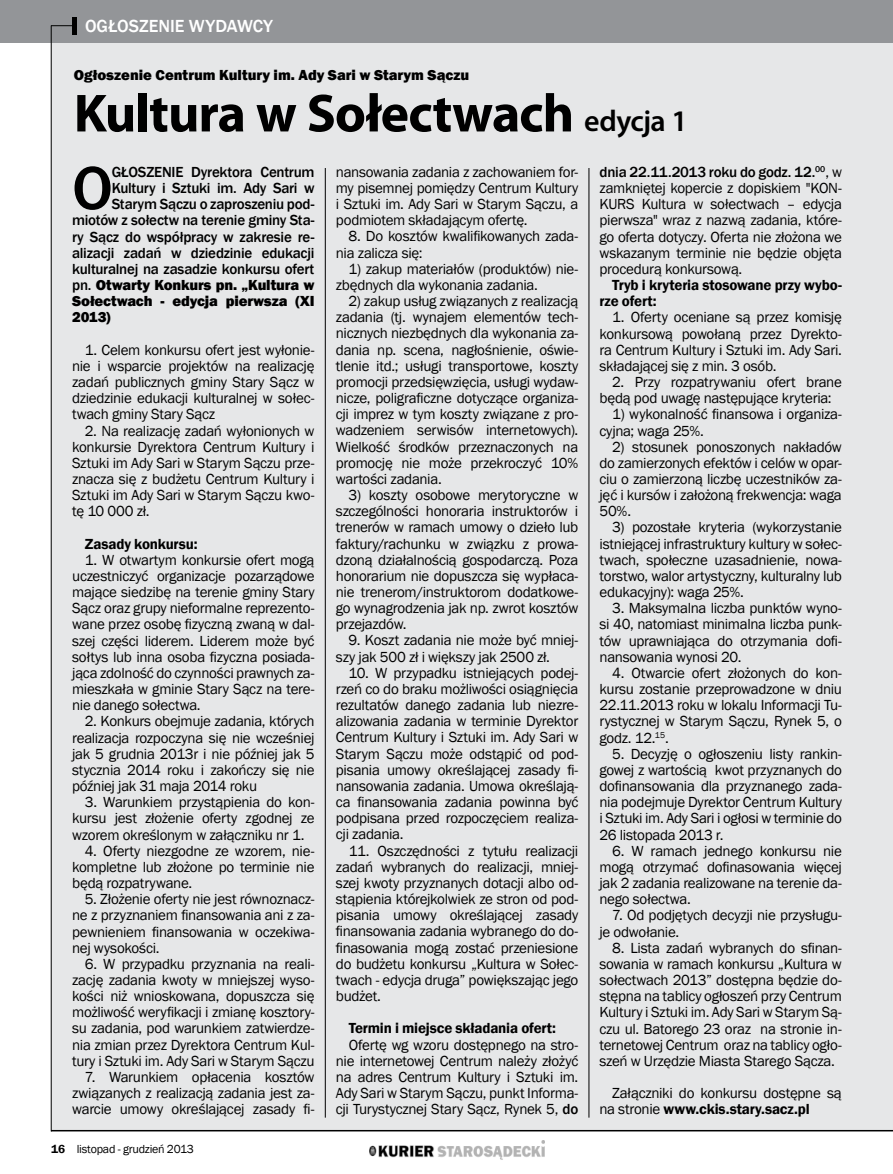
<style>
.page{position:relative;width:893px;height:1174px;background:#fff}
.page>*{position:absolute;margin:0;border:0;box-sizing:border-box;transform-origin:0 0}
.t1{font:500 63.45px "Franklin Gothic";color:#000}
.t2{font:700 54px "Myriad Pro";letter-spacing:-.015em;color:#000}
.t3{font:500 18px "Franklin Gothic";color:#fff}
.t4{font:15px/16.2px "Franklin Gothic";letter-spacing:-.02em;color:#000;text-align:justify}
.t5{font:500 15px "Franklin Gothic";letter-spacing:-.015em;color:#000}
.t6{font:800 15px "Franklin Gothic";color:#000}
.t7{font:600 15px/16.2px "Franklin Gothic";letter-spacing:-.01em;color:#000}
.t8{font:12px "Franklin Gothic";letter-spacing:-.02em;color:#000}
.s1{font-weight:600;font-size:30px}
.s2{font-weight:500}
.s3{font-weight:600}
</style>
<div class="page">
<div style="left:51px;top:0;width:842px;height:1130px;background:#e6e7e8"></div>
<hr style="left:325px;top:168px;width:1px;height:949px;background:#000">
<hr style="left:589px;top:168px;width:1px;height:949px;background:#000">
<div style="left:0;top:0;width:893px;height:43px;background:#939598"></div>
<hr style="left:51px;top:26px;width:1px;height:1105px;background:#000">
<svg style="left:51px;top:25px;width:21px;height:1px"></svg>
<hr style="left:51px;top:1130px;width:842px;height:1px;background:#000">
<div style="left:72px;top:17px;width:5px;height:17px;background:#000"></div>
<img style="left:369px;top:1140px;width:175px;height:20px">
<p class="t3" style="left:85px;top:15px;width:189px">OGŁOSZENIE WYDAWCY</p>
<p class="t6" style="left:74px;top:65px;width:397px">Ogłoszenie Centrum Kultury im. Ady Sari w Starym Sączu</p>
<h2 class="t2" style="left:74px;top:78px;width:615px">Kultura w Sołectwach <span class="s1">edycja 1</span></h2>
<h1 class="t1" style="left:72px;top:149px;width:42px">O</h1>
<p class="t5" style="left:112px;top:163px;width:204px">GŁOSZENIE Dyrektora Centrum</p>
<p class="t5" style="left:112px;top:179px;width:204px">Kultury i Sztuki im. Ady Sari w</p>
<p class="t5" style="left:112px;top:195px;width:204px">Starym Sączu o zaproszeniu pod-</p>
<p class="t5" style="left:72px;top:211px;width:244px">miotów z sołectw na terenie gminy Sta-</p>
<p class="t5" style="left:72px;top:227px;width:244px">ry Sącz do współpracy w zakresie re-</p>
<p class="t5" style="left:72px;top:243px;width:244px">alizacji zadań w dziedzinie edukacji</p>
<p class="t5" style="left:72px;top:260px;width:244px">kulturalnej na zasadzie konkursu ofert</p>
<p class="t6" style="left:72px;top:275px;width:244px"><span class="s2">pn.</span> Otwarty Konkurs pn. „Kultura w</p>
<p class="t6" style="left:72px;top:291px;width:244px">Sołectwach - edycja pierwsza (XI</p>
<p class="t6" style="left:72px;top:308px;width:40px">2013)</p>
<p class="t4" style="left:72px;top:342px;width:244px;text-indent:13px">1. Celem konkursu ofert jest wyłonie&shy;nie i wsparcie projektów na realizację zadań publicznych gminy Stary Sącz w dziedzinie edukacji kulturalnej w sołec&shy;twach gminy Stary Sącz</p>
<p class="t4" style="left:72px;top:423px;width:244px;text-indent:13px">2. Na realizację zadań wyłonionych w konkursie Dyrektora Centrum Kultury i Sztuki im Ady Sari w Starym Sączu prze&shy;znacza się z budżetu Centrum Kultury i Sztuki im Ady Sari w Starym Sączu kwo&shy;tę 10 000 zł.</p>
<p class="t7" style="left:85px;top:536px;width:114px">Zasady konkursu:</p>
<p class="t4" style="left:72px;top:552px;width:244px;text-indent:13px">1. W otwartym konkursie ofert mogą uczestniczyć organizacje pozarządowe mające siedzibę na terenie gminy Stary Sącz oraz grupy nieformalne reprezento&shy;wane przez osobę fizyczną zwaną w dal&shy;szej części liderem. Liderem może być sołtys lub inna osoba fizyczna posiada&shy;jąca zdolność do czynności prawnych za&shy;mieszkała w gminie Stary Sącz na tere&shy;nie danego sołectwa.</p>
<p class="t4" style="left:72px;top:713px;width:244px;text-indent:13px">2. Konkurs obejmuje zadania, których realizacja rozpoczyna się nie wcześniej jak 5 grudnia 2013r i nie później jak 5 stycznia 2014 roku i zakończy się nie później jak 31 maja 2014 roku</p>
<p class="t4" style="left:72px;top:794px;width:244px;text-indent:13px">3. Warunkiem przystąpienia do kon&shy;kursu jest złożenie oferty zgodnej ze wzorem określonym w załączniku nr 1.</p>
<p class="t4" style="left:72px;top:843px;width:244px;text-indent:13px">4. Oferty niezgodne ze wzorem, nie&shy;kompletne lub złożone po terminie nie będą rozpatrywane.</p>
<p class="t4" style="left:72px;top:891px;width:244px;text-indent:13px">5. Złożenie oferty nie jest równoznacz&shy;ne z przyznaniem finansowania ani z za&shy;pewnieniem finansowania w oczekiwa&shy;nej wysokości.</p>
<p class="t4" style="left:72px;top:956px;width:244px;text-indent:13px">6. W przypadku przyznania na reali&shy;zację zadania kwoty w mniejszej wyso&shy;kości niż wnioskowana, dopuszcza się możliwość weryfikacji i zmianę kosztory&shy;su zadania, pod warunkiem zatwierdze&shy;nia zmian przez Dyrektora Centrum Kul&shy;tury i Sztuki im. Ady Sari w Starym Sączu</p>
<p class="t4" style="left:72px;top:1069px;width:244px;text-indent:13px">7. Warunkiem opłacenia kosztów związanych z realizacją zadania jest za&shy;warcie umowy określającej zasady fi-</p>
<p class="t8" style="left:51px;top:1141px;width:144px"><span class="s3">16</span> listopad - grudzień 2013</p>
<p class="t4" style="left:336px;top:164px;width:244px">nansowania zadania z zachowaniem for&shy;my pisemnej pomiędzy Centrum Kultury i Sztuki im. Ady Sari w Starym Sączu, a podmiotem składającym ofertę.</p>
<p class="t4" style="left:336px;top:229px;width:244px;text-indent:13px">8. Do kosztów kwalifikowanych zada&shy;nia zalicza się:</p>
<p class="t4" style="left:336px;top:261px;width:244px;text-indent:13px">1) zakup materiałów (produktów) nie&shy;zbędnych dla wykonania zadania.</p>
<p class="t4" style="left:336px;top:293px;width:244px;text-indent:13px">2) zakup usług związanych z realizacją zadania (tj. wynajem elementów tech&shy;nicznych niezbędnych dla wykonania za&shy;dania np. scena, nagłośnienie, oświe&shy;tlenie itd.; usługi transportowe, koszty promocji przedsięwzięcia, usługi wydaw&shy;nicze, poligraficzne dotyczące organiza&shy;cji imprez w tym koszty związane z pro&shy;wadzeniem serwisów internetowych).<br>Wielkość środków przeznaczonych na promocję nie może przekroczyć 10% wartości zadania.</p>
<p class="t4" style="left:336px;top:487px;width:244px;text-indent:13px">3) koszty osobowe merytoryczne w szczególności honoraria instruktorów i trenerów w ramach umowy o dzieło lub faktury/rachunku w związku z prowa&shy;dzoną działalnością gospodarczą. Poza honorarium nie dopuszcza się wypłaca&shy;nie trenerom/instruktorom dodatkowe&shy;go wynagrodzenia jak np. zwrot kosztów przejazdów.</p>
<p class="t4" style="left:336px;top:632px;width:244px;text-indent:13px">9. Koszt zadania nie może być mniej&shy;szy jak 500 zł i większy jak 2500 zł.</p>
<p class="t4" style="left:336px;top:665px;width:244px;text-indent:13px">10. W przypadku istniejących podej&shy;rzeń co do braku możliwości osiągnięcia rezultatów danego zadania lub niezre&shy;alizowania zadania w terminie Dyrektor Centrum Kultury i Sztuki im. Ady Sari w Starym Sączu może odstąpić od pod&shy;pisania umowy określającej zasady fi&shy;nansowania zadania. Umowa określają&shy;ca finansowania zadania powinna być podpisana przed rozpoczęciem realiza&shy;cji zadania.</p>
<p class="t4" style="left:336px;top:842px;width:244px;text-indent:13px">11. Oszczędności z tytułu realizacji zadań wybranych do realizacji, mniej&shy;szej kwoty przyznanych dotacji albo od&shy;stąpienia którejkolwiek ze stron od pod&shy;pisania umowy określającej zasady finansowania zadania wybranego do do&shy;finasowania mogą zostać przeniesione do budżetu konkursu „Kultura w Sołec&shy;twach - edycja druga” powiększając jego budżet.</p>
<p class="t7" style="left:349px;top:1020px;width:209px">Termin i miejsce składania ofert:</p>
<p class="t4" style="left:336px;top:1036px;width:244px;text-indent:13px">Ofertę wg wzoru dostępnego na stro&shy;nie internetowej Centrum należy złożyć na adres Centrum Kultury i Sztuki im.<br>Ady Sari w Starym Sączu, punkt Informa&shy;cji Turystycznej Stary Sącz, Rynek 5, <span class="s2">do</span></p>
<p class="t4" style="left:599px;top:164px;width:244px"><span class="s2">dnia 22.11.2013 roku do godz. 12.</span><sup>00</sup>, w zamkniętej kopercie z dopiskiem "KON-KURS Kultura w sołectwach – edycja pierwsza" wraz z nazwą zadania, które&shy;go oferta dotyczy. Oferta nie złożona we wskazanym terminie nie będzie objęta procedurą konkursową.</p>
<p class="t7" style="left:599px;top:277px;width:244px;text-indent:13px">Tryb i kryteria stosowane przy wybo&shy;rze ofert:</p>
<p class="t4" style="left:599px;top:310px;width:244px;text-indent:13px">1. Oferty oceniane są przez komisję konkursową powołaną przez Dyrekto&shy;ra Centrum Kultury i Sztuki im. Ady Sari. składającej się z min. 3 osób.</p>
<p class="t4" style="left:599px;top:374px;width:244px;text-indent:13px">2. Przy rozpatrywaniu ofert brane będą pod uwagę następujące kryteria:</p>
<p class="t4" style="left:599px;top:406px;width:244px;text-indent:13px">1) wykonalność finansowa i organiza&shy;cyjna; waga 25%.</p>
<p class="t4" style="left:599px;top:439px;width:244px;text-indent:13px">2) stosunek ponoszonych nakładów do zamierzonych efektów i celów w opar&shy;ciu o zamierzoną liczbę uczestników za&shy;jęć i kursów i założoną frekwencja: waga 50%.</p>
<p class="t4" style="left:599px;top:520px;width:244px;text-indent:13px">3) pozostałe kryteria (wykorzystanie istniejącej infrastruktury kultury w sołec&shy;twach, społeczne uzasadnienie, nowa&shy;torstwo, walor artystyczny, kulturalny lub edukacyjny): waga 25%.</p>
<p class="t4" style="left:599px;top:600px;width:244px;text-indent:13px">3. Maksymalna liczba punktów wyno&shy;si 40, natomiast minimalna liczba punk&shy;tów uprawniająca do otrzymania dofi&shy;nansowania wynosi 20.</p>
<p class="t4" style="left:599px;top:665px;width:244px;text-indent:13px">4. Otwarcie ofert złożonych do kon&shy;kursu zostanie przeprowadzone w dniu 22.11.2013 roku w lokalu Informacji Tu&shy;rystycznej w Starym Sączu, Rynek 5, o godz. 12.<sup>15</sup>.</p>
<p class="t4" style="left:599px;top:746px;width:244px;text-indent:13px">5. Decyzję o ogłoszeniu listy rankin&shy;gowej z wartością kwot przyznanych do dofinansowania dla przyznanego zada&shy;nia podejmuje Dyrektor Centrum Kultury i Sztuki im. Ady Sari i ogłosi w terminie do 26 listopada 2013 r.</p>
<p class="t4" style="left:599px;top:843px;width:244px;text-indent:13px">6. W ramach jednego konkursu nie mogą otrzymać dofinasowania więcej jak 2 zadania realizowane na terenie da&shy;nego sołectwa.</p>
<p class="t4" style="left:599px;top:907px;width:244px;text-indent:13px">7. Od podjętych decyzji nie przysługu&shy;je odwołanie.</p>
<p class="t4" style="left:599px;top:940px;width:244px;text-indent:13px">8. Lista zadań wybranych do sfinan&shy;sowania w ramach konkursu „Kultura w sołectwach 2013” dostępna będzie do&shy;stępna na tablicy ogłoszeń przy Centrum Kultury i Sztuki im. Ady Sari w Starym Są&shy;czu ul. Batorego 23 oraz na stronie in&shy;ternetowej Centrum oraz na tablicy ogło&shy;szeń w Urzędzie Miasta Starego Sącza.</p>
<p class="t4" style="left:599px;top:1085px;width:244px;text-indent:13px">Załączniki do konkursu dostępne są na stronie <span class="s3">www.ckis.stary.sacz.pl</span></p>
</div>
